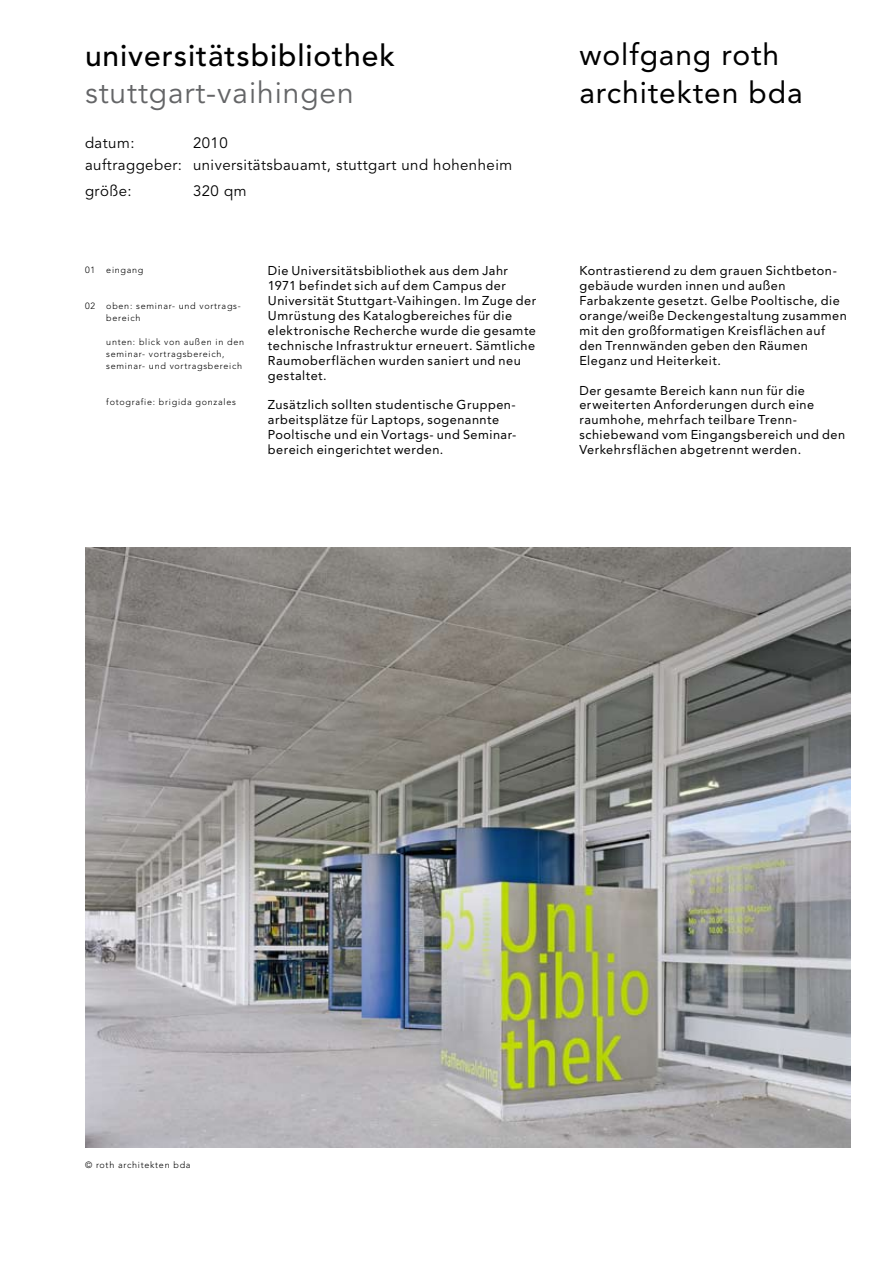
<style>
.page{position:relative;width:893px;height:1263px;background:#fff}
.page>*{position:absolute;margin:0;border:0;box-sizing:border-box;transform-origin:0 0}
.t1{font:30px/37.2px "Avenir";letter-spacing:.03em;color:#000}
.t2{font:500 30px "Avenir";letter-spacing:.03em;color:#000}
.t3{font:30px "Avenir";letter-spacing:.03em;color:#646567}
.t4{font:15px/22.5px "Avenir";letter-spacing:.03em;color:#000}
.t5{font:12.75px/14.9px "Avenir";letter-spacing:.04em;color:#000}
.t6{font:300 9px/12px "Avenir";letter-spacing:.08em;color:#000}
</style>
<div class="page">
<img style="left:85px;top:548px;width:765px;height:600px">
<h1 class="t2" style="left:85px;top:38px;width:311px">universitätsbibliothek</h1>
<h1 class="t3" style="left:85px;top:75px;width:270px">stuttgart-vaihingen</h1>
<p class="t4" style="left:85px;top:132px;width:51px">datum:</p>
<p class="t4" style="left:85px;top:132px;width:429px;text-indent:108px">2010<br>auftraggeber: universitätsbauamt, stuttgart und hohenheim</p>
<p class="t4" style="left:85px;top:180px;width:48px">größe:</p>
<p class="t4" style="left:193px;top:180px;width:55px">320 qm</p>
<p class="t6" style="left:85px;top:263px;width:12px">01</p>
<p class="t6" style="left:85px;top:299px;width:12px">02</p>
<p class="t6" style="left:106px;top:263px;width:39px">eingang</p>
<p class="t6" style="left:106px;top:299px;width:136px">oben: seminar- und vortrags&shy;bereich</p>
<p class="t6" style="left:106px;top:335px;width:139px">unten: blick von außen in den seminar- vortragsbereich, seminar- und vortragsbereich</p>
<p class="t6" style="left:106px;top:395px;width:131px">fotografie: brigida gonzales</p>
<p class="t5" style="left:268px;top:264px;width:270px">Die Universitätsbibliothek aus dem Jahr 1971 befindet sich auf dem Campus der Universität Stuttgart-Vaihingen. Im Zuge der Umrüstung des Katalogbereiches für die elektronische Recherche wurde die gesamte technische Infrastruktur erneuert. Sämtliche Raumoberflächen wurden saniert und neu gestaltet.</p>
<p class="t5" style="left:268px;top:398px;width:250px">Zusätzlich sollten studentische Gruppen&shy;arbeitsplätze für Laptops, sogenannte Pooltische und ein Vortags- und Seminar&shy;bereich eingerichtet werden.</p>
<h1 class="t1" style="left:579px;top:36px;width:225px">wolfgang roth architekten bda</h1>
<p class="t5" style="left:579px;top:264px;width:269px">Kontrastierend zu dem grauen Sichtbeton&shy;gebäude wurden innen und außen Farbakzente gesetzt. Gelbe Pooltische, die orange/weiße Deckengestaltung zusammen mit den großformatigen Kreisflächen auf den Trennwänden geben den Räumen Eleganz und Heiterkeit.</p>
<p class="t5" style="left:579px;top:383px;width:267px">Der gesamte Bereich kann nun für die erweiterten Anforderungen durch eine raumhohe, mehrfach teilbare Trenn&shy;schiebewand vom Eingangsbereich und den Verkehrsflächen abgetrennt werden.</p>
<p class="t6" style="left:85px;top:1159px;width:107px">© roth architekten bda</p>
</div>
